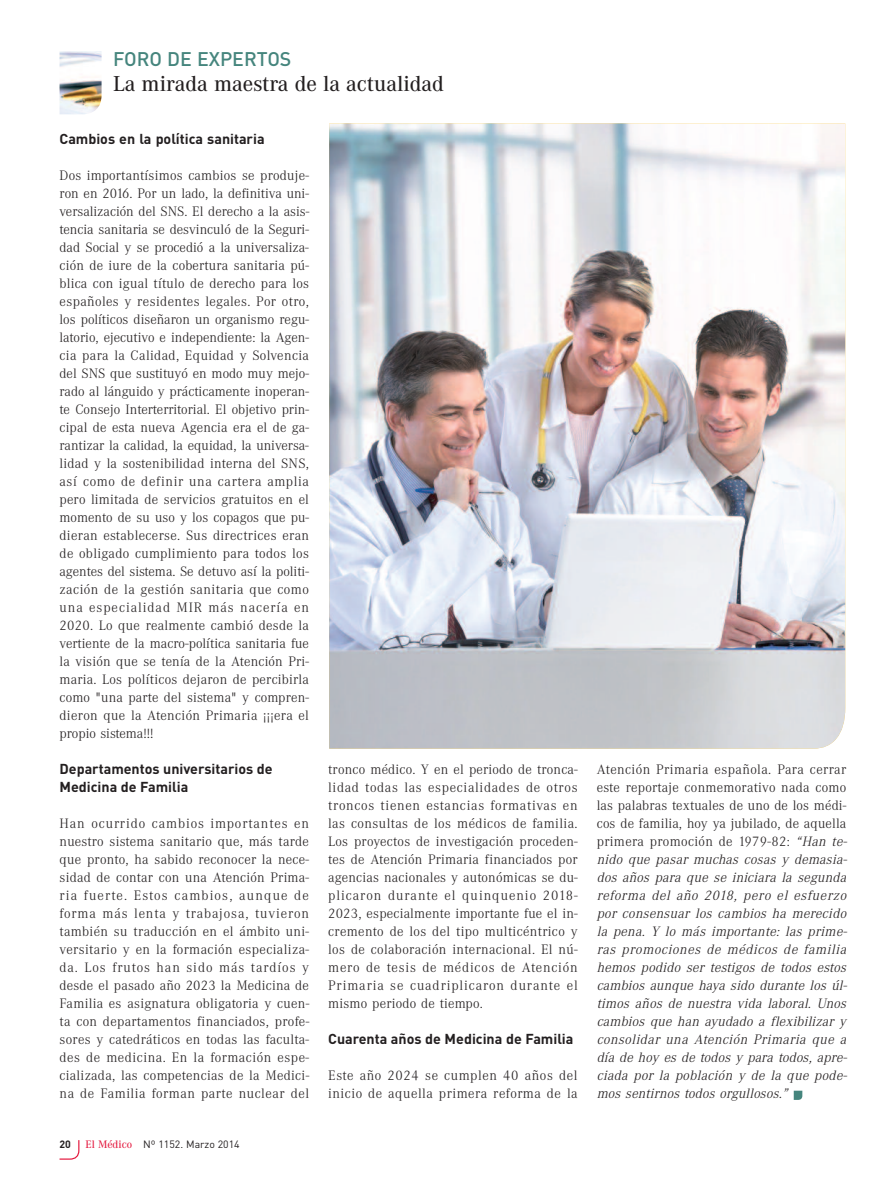
<style>
.page{position:relative;width:893px;height:1191px;background:#fff}
.page>*{position:absolute;margin:0;border:0;box-sizing:border-box;transform-origin:0 0}
.t1{font:500 22.5px "Corporate A";color:#231f20}
.t2{font:500 19.5px "DIN";color:#45857d}
.t3{font:300 14.25px/18px "Corporate A";letter-spacing:.035em;color:#231f20;text-align:justify}
.t4{font:italic 300 14.25px/18px "Corporate A";letter-spacing:.02em;color:#231f20}
.t5{font:700 14.25px/18px "DIN";color:#231f20}
.t6{font:10.5px "DIN";color:#231f20}
.t7{font:700 10.5px "DIN";color:#231f20}
.s1{font-family:"Corporate A";font-weight:500;font-size:11.25px;color:#e4183e}
.s2{font-style:normal}
</style>
<div class="page">
<svg style="left:59px;top:1140px;width:21px;height:20px"></svg>
<svg style="left:794px;top:1090px;width:8px;height:10px"></svg>
<img style="left:60px;top:51px;width:42px;height:63px">
<img style="left:329px;top:123px;width:516px;height:625px">
<h2 class="t2" style="left:113px;top:48px;width:180px">FORO DE EXPERTOS</h2>
<h1 class="t1" style="left:113px;top:70px;width:332px">La mirada maestra de la actualidad</h1>
<p class="t5" style="left:60px;top:130px;width:207px">Cambios en la política sanitaria</p>
<p class="t3" style="left:60px;top:166px;width:251px">Dos importantísimos cambios se produje&shy;ron en 2016. Por un lado, la definitiva uni&shy;versalización del SNS. El derecho a la asis&shy;tencia sanitaria se desvinculó de la Seguri&shy;dad Social y se procedió a la universaliza&shy;ción de iure de la cobertura sanitaria pú&shy;blica con igual título de derecho para los españoles y residentes legales. Por otro, los políticos diseñaron un organismo regu&shy;latorio, ejecutivo e independiente: la Agen&shy;cia para la Calidad, Equidad y Solvencia del SNS que sustituyó en modo muy mejo&shy;rado al lánguido y prácticamente inoperan&shy;te Consejo Interterritorial. El objetivo prin&shy;cipal de esta nueva Agencia era el de ga&shy;rantizar la calidad, la equidad, la universa&shy;lidad y la sostenibilidad interna del SNS, así como de definir una cartera amplia pero limitada de servicios gratuitos en el momento de su uso y los copagos que pu&shy;dieran establecerse. Sus directrices eran de obligado cumplimiento para todos los agentes del sistema. Se detuvo así la politi&shy;zación de la gestión sanitaria que como una especialidad MIR más nacería en 2020. Lo que realmente cambió desde la vertiente de la macro-política sanitaria fue la visión que se tenía de la Atención Pri&shy;maria. Los políticos dejaron de percibirla como "una parte del sistema" y compren&shy;dieron que la Atención Primaria ¡¡¡era el propio sistema!!!</p>
<p class="t5" style="left:60px;top:760px;width:215px">Departamentos universitarios de<br>Medicina de Familia</p>
<p class="t3" style="left:59px;top:814px;width:251px">Han ocurrido cambios importantes en nuestro sistema sanitario que, más tarde que pronto, ha sabido reconocer la nece&shy;sidad de contar con una Atención Prima&shy;ria fuerte. Estos cambios, aunque de forma más lenta y trabajosa, tuvieron también su traducción en el ámbito uni&shy;versitario y en la formación especializa&shy;da. Los frutos han sido más tardíos y desde el pasado año 2023 la Medicina de Familia es asignatura obligatoria y cuen&shy;ta con departamentos financiados, profe&shy;sores y catedráticos en todas las faculta&shy;des de medicina. En la formación espe&shy;cializada, las competencias de la Medici&shy;na de Familia forman parte nuclear del</p>
<p class="t7" style="left:60px;top:1138px;width:13px">20</p>
<p class="t6" style="left:86px;top:1138px;width:156px"><span class="s1">El Médico</span> Nº 1152. Marzo 2014</p>
<p class="t3" style="left:328px;top:760px;width:251px">tronco médico. Y en el periodo de tronca&shy;lidad todas las especialidades de otros troncos tienen estancias formativas en las consultas de los médicos de familia.<br>Los proyectos de investigación proceden&shy;tes de Atención Primaria financiados por agencias nacionales y autonómicas se du&shy;plicaron durante el quinquenio 2018- 2023, especialmente importante fue el in&shy;cremento de los del tipo multicéntrico y los de colaboración internacional. El nú&shy;mero de tesis de médicos de Atención Primaria se cuadriplicaron durante el mismo periodo de tiempo.</p>
<p class="t5" style="left:328px;top:1030px;width:247px">Cuarenta años de Medicina de Familia</p>
<p class="t3" style="left:328px;top:1066px;width:251px">Este año 2024 se cumplen 40 años del inicio de aquella primera reforma de la</p>
<p class="t4" style="left:597px;top:760px;width:253px"><span class="s2">Atención Primaria española. Para cerrar este reportaje conmemorativo nada como las palabras textuales de uno de los médi&shy;cos de familia, hoy ya jubilado, de aquella primera promoción de 1979-82:</span> “Han te&shy;nido que pasar muchas cosas y demasia&shy;dos años para que se iniciara la segunda reforma del año 2018, pero el esfuerzo por consensuar los cambios ha merecido la pena. Y lo más importante: las prime&shy;ras promociones de médicos de familia hemos podido ser testigos de todos estos cambios aunque haya sido durante los úl&shy;timos años de nuestra vida laboral. Unos cambios que han ayudado a flexibilizar y consolidar una Atención Primaria que a día de hoy es de todos y para todos, apre&shy;ciada por la población y de la que pode&shy;mos sentirnos todos orgullosos.”</p>
</div>
